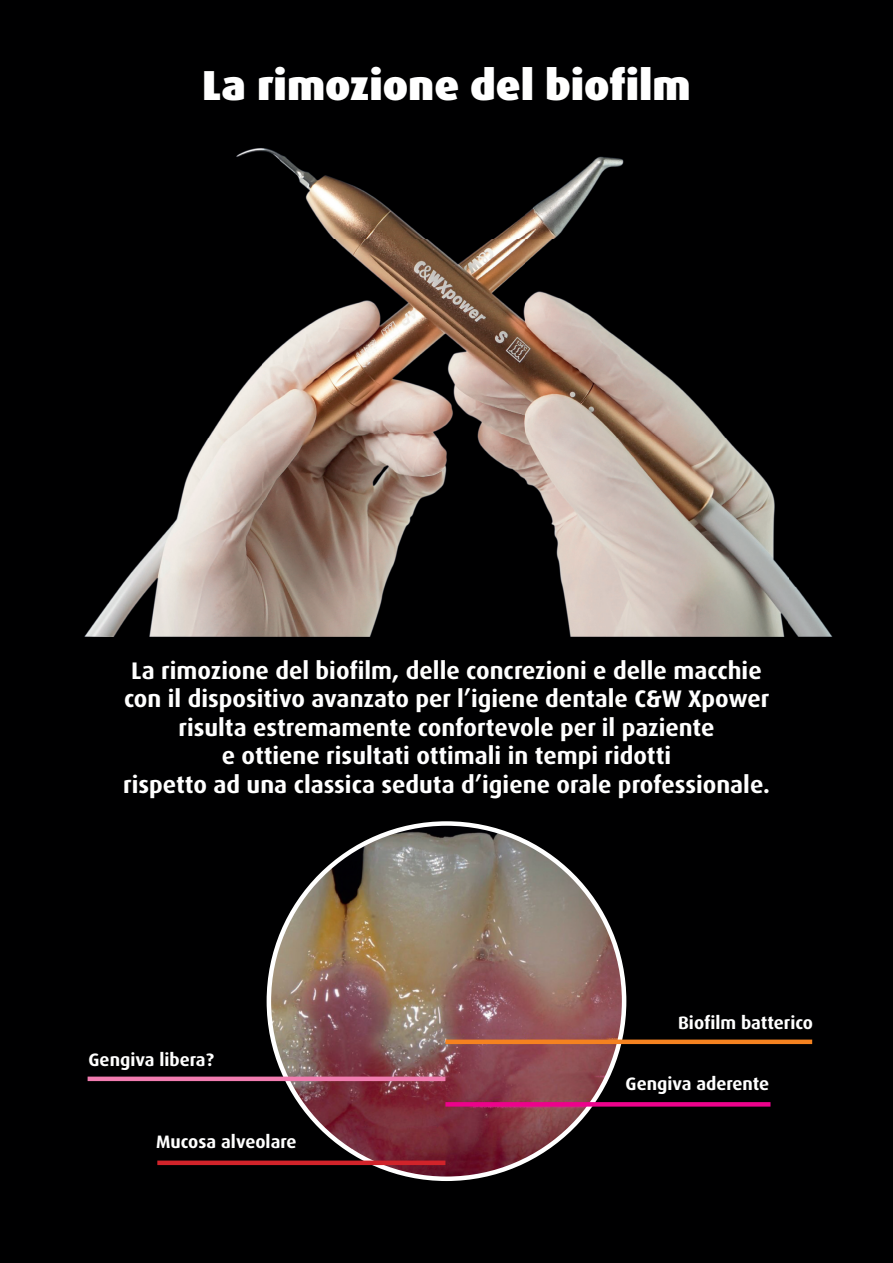
<style>
.page{position:relative;width:893px;height:1263px;background:#fff}
.page>*{position:absolute;margin:0;border:0;box-sizing:border-box;transform-origin:0 0}
.t1{font:900 42px "Dax Pro";color:#fff}
.t2{font:700 24px/28.5px "Dax Pro";color:#fff;text-align:center}
.t3{font:700 18px "Dax Pro";color:#fff}
</style>
<div class="page">
<div style="left:0;top:1px;width:893px;height:1262px;background:#000001"></div>
<img style="left:269px;top:823px;width:355px;height:356px;border-radius:178px">
<img style="left:84px;top:148px;width:749px;height:489px">
<div style="left:445px;top:1039px;width:367px;height:5px;background:#f58220"></div>
<div style="left:88px;top:1076px;width:357px;height:5px;background:#f17cb0"></div>
<svg style="left:445px;top:1102px;width:325px;height:4px"></svg>
<div style="left:157px;top:1160px;width:288px;height:5px;background:#d1232a"></div>
<h1 class="t1" style="left:202px;top:58px;width:490px">La rimozione del biofilm</h1>
<p class="t2" style="left:123px;top:656px;width:648px">La rimozione del biofilm, delle concrezioni e delle macchie con il dispositivo avanzato per l’igiene dentale C&amp;W Xpower risulta estremamente confortevole per il paziente<br>e ottiene risultati ottimali in tempi ridotti<br>rispetto ad una classica seduta d’igiene orale professionale.</p>
<p class="t3" style="left:89px;top:1047px;width:127px">Gengiva libera?</p>
<p class="t3" style="left:156px;top:1130px;width:142px">Mucosa alveolare</p>
<p class="t3" style="left:678px;top:1011px;width:136px">Biofilm batterico</p>
<p class="t3" style="left:626px;top:1072px;width:145px">Gengiva aderente</p>
</div>
